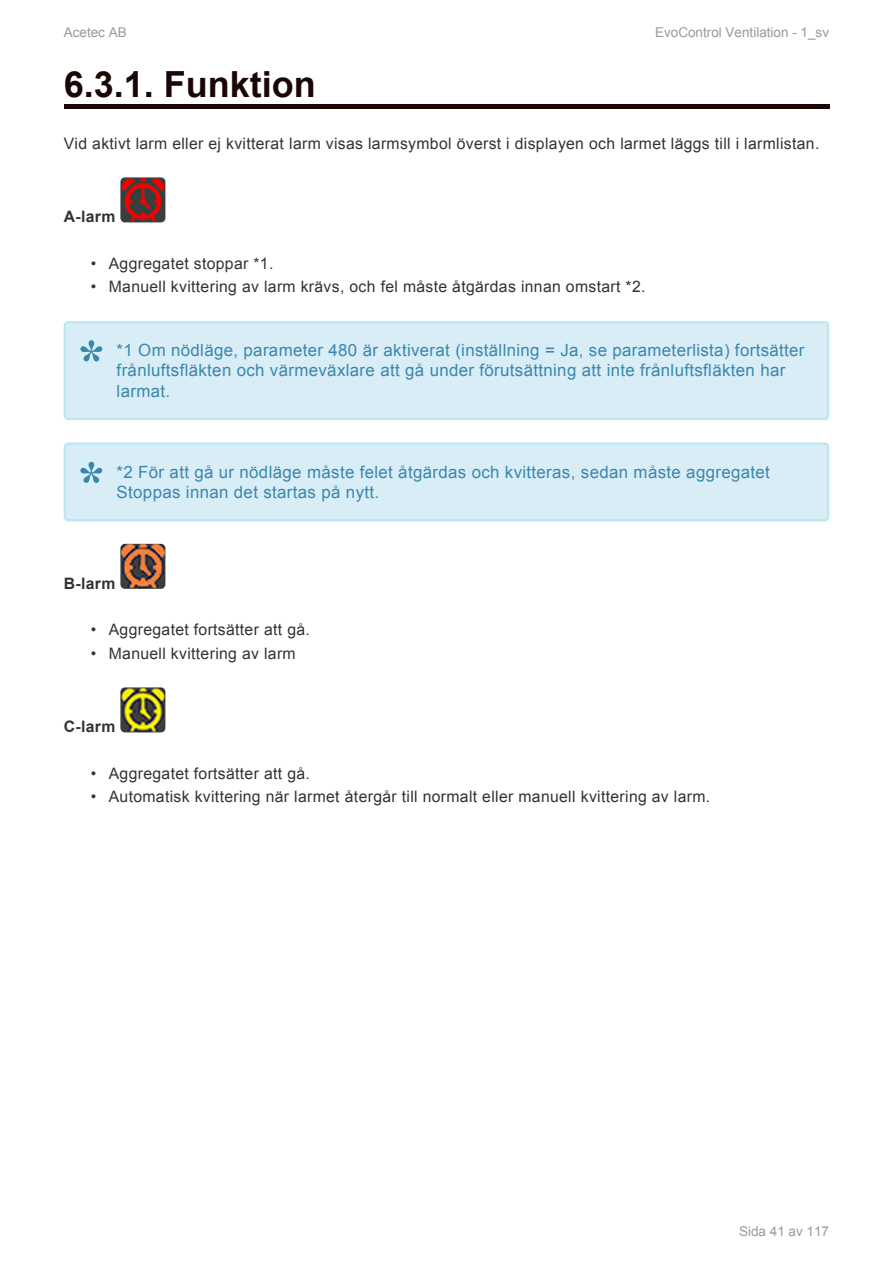
<style>
.page{position:relative;width:893px;height:1263px;background:#fff}
.page>*{position:absolute;margin:0;border:0;box-sizing:border-box;transform-origin:0 0}
.t1{font:700 56.25px "Times New Roman";color:#3a87ad}
.t2{font:700 36px "Arial";color:#1b0606}
.t3{font:16.8px/20.2px "Arial";letter-spacing:.02em;color:#3a87ad}
.t4{font:15.75px "Arial";letter-spacing:.02em;color:#333}
.t5{font:700 15.75px "Arial";letter-spacing:.02em;color:#333}
.t6{font:13.5px "Arial";color:#999}
</style>
<div class="page">
<div style="left:64px;top:104px;width:765px;height:5px;background:#1b0606"></div>
<img style="left:120px;top:177px;width:45px;height:45px;border-radius:4px">
<img style="left:120px;top:544px;width:45px;height:45px;border-radius:4px">
<img style="left:120px;top:687px;width:45px;height:45px;border-radius:4px">
<div style="left:64px;top:321px;width:765px;height:99px;background:#d9edf7"></div>
<div style="left:64px;top:443px;width:765px;height:78px;background:#d9edf7"></div>
<p class="t6" style="left:64px;top:24px;width:64px">Acetec AB</p>
<p class="t6" style="left:655px;top:24px;width:175px">EvoControl Ventilation - 1_sv</p>
<h2 class="t2" style="left:64px;top:64px;width:253px">6.3.1. Funktion</h2>
<p class="t4" style="left:64px;top:134px;width:757px">Vid aktivt larm eller ej kvitterat larm visas larmsymbol överst i displayen och larmet läggs till i larmlistan.</p>
<p class="t5" style="left:64px;top:208px;width:53px">A-larm</p>
<p class="t4" style="left:91px;top:254px;width:184px">• Aggregatet stoppar *1.</p>
<p class="t4" style="left:91px;top:278px;width:556px">• Manuell kvittering av larm krävs, och fel måste åtgärdas innan omstart *2.</p>
<h1 class="t1" style="left:77px;top:328px;width:30px">*</h1>
<p class="t3" style="left:117px;top:340px;width:689px">*1 Om nödläge, parameter 480 är aktiverat (inställning = Ja, se parameterlista) fortsätter frånluftsfläkten och värmeväxlare att gå under förutsättning att inte frånluftsfläkten har larmat.</p>
<h1 class="t1" style="left:77px;top:450px;width:30px">*</h1>
<p class="t3" style="left:117px;top:462px;width:655px">*2 För att gå ur nödläge måste felet åtgärdas och kvitteras, sedan måste aggregatet</p>
<p class="t3" style="left:117px;top:482px;width:264px">Stoppas innan det startas på nytt.</p>
<p class="t5" style="left:64px;top:575px;width:53px">B-larm</p>
<p class="t4" style="left:91px;top:621px;width:221px">• Aggregatet fortsätter att gå.</p>
<p class="t4" style="left:91px;top:644px;width:206px">• Manuell kvittering av larm</p>
<p class="t5" style="left:64px;top:718px;width:53px">C-larm</p>
<p class="t4" style="left:91px;top:764px;width:221px">• Aggregatet fortsätter att gå.</p>
<p class="t4" style="left:91px;top:788px;width:621px">• Automatisk kvittering när larmet återgår till normalt eller manuell kvittering av larm.</p>
<p class="t6" style="left:739px;top:1223px;width:92px">Sida 41 av 117</p>
</div>
